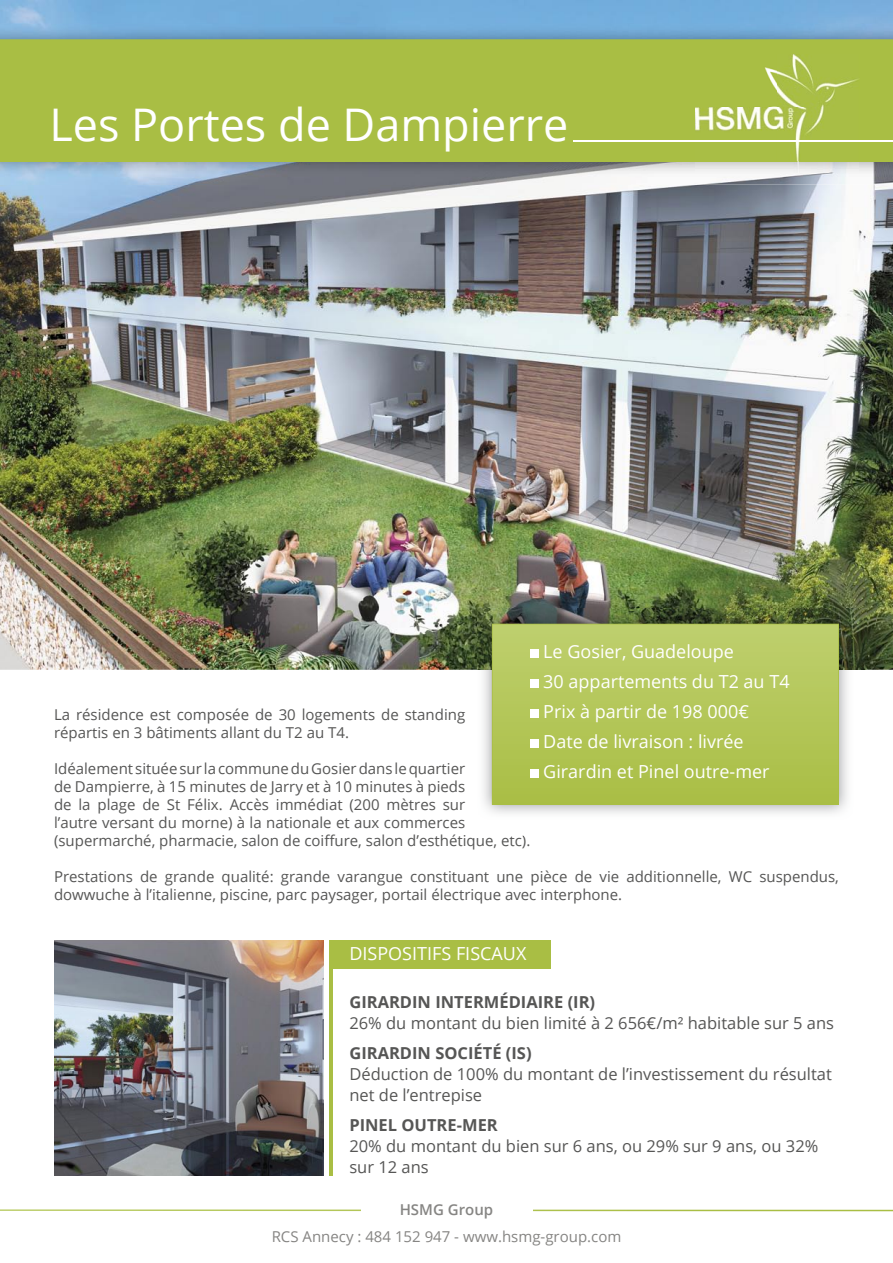
<style>
.page{position:relative;width:893px;height:1263px;background:#fff}
.page>*{position:absolute;margin:0;border:0;box-sizing:border-box;transform-origin:0 0}
.t1{font:45px "Open Sans";color:#fff}
.t2{font:18px/30px "Open Sans";color:#fff}
.t3{font:16.5px/21px "Open Sans";color:#565655}
.t4{font:700 16.5px "Open Sans";color:#565655}
.t5{font:15px/18px "Open Sans";color:#565655}
.t6{font:15px "Open Sans";color:#868583}
.t7{font:600 15px "Open Sans";color:#868583}
</style>
<div class="page">
<svg style="left:0;top:1209px;width:893px;height:2px"></svg>
<div style="left:361px;top:1189px;width:171px;height:28px;background:#fff"></div>
<img style="left:0;top:0;width:893px;height:670px">
<img style="left:0;top:25px;width:893px;height:14px">
<img style="left:0;top:162px;width:893px;height:22px">
<div style="left:0;top:40px;width:893px;height:122px;background:#a9be44"></div>
<hr style="left:0;top:39px;width:893px;height:1px;background:#a9be44">
<img style="left:696px;top:54px;width:163px;height:118px">
<img style="left:696px;top:161px;width:163px;height:1px">
<hr style="left:574px;top:140px;width:319px;height:2px;background:#fff">
<div style="left:329px;top:940px;width:221px;height:28px;background:#a9be44"></div>
<hr style="left:329px;top:967px;width:3px;height:209px;background:#a9be44">
<img style="left:54px;top:940px;width:269px;height:236px">
<img style="left:477px;top:609px;width:390px;height:205px">
<svg style="left:492px;top:624px;width:347px;height:181px;background:#b3c659"></svg>
<div style="left:530px;top:650px;width:9px;height:8px;background:#fff"></div>
<div style="left:530px;top:680px;width:9px;height:8px;background:#fff"></div>
<div style="left:530px;top:710px;width:9px;height:8px;background:#fff"></div>
<div style="left:530px;top:740px;width:9px;height:8px;background:#fff"></div>
<div style="left:530px;top:770px;width:9px;height:8px;background:#fff"></div>
<h1 class="t1" style="left:49px;top:94px;width:521px">Les Portes de Dampierre</h1>
<p class="t2" style="left:543px;top:636px;width:248px">Le Gosier, Guadeloupe<br>30 appartements du T2 au T4<br>Prix à partir de 198 000€<br>Date de livraison : livrée<br>Girardin et Pinel outre-mer</p>
<p class="t5" style="left:54px;top:706px;width:413px">La résidence est composée de 30 logements de standing répartis en 3 bâtiments allant du T2 au T4.</p>
<p class="t5" style="left:54px;top:760px;width:478px">Idéalement située sur la commune du Gosier dans le quartier<br>de Dampierre, à 15 minutes de Jarry et à 10 minutes à pieds<br>de la plage de St Félix. Accès immédiat (200 mètres sur<br>l’autre versant du morne) à la nationale et aux commerces (supermarché, pharmacie, salon de coiffure, salon d’esthétique, etc).</p>
<p class="t5" style="left:54px;top:868px;width:786px">Prestations de grande qualité: grande varangue constituant une pièce de vie additionnelle, WC suspendus, dowwuche à l’italienne, piscine, parc paysager, portail électrique avec interphone.</p>
<p class="t2" style="left:349px;top:938px;width:179px">DISPOSITIFS FISCAUX</p>
<p class="t4" style="left:349px;top:991px;width:247px">GIRARDIN INTERMÉDIAIRE (IR)</p>
<p class="t3" style="left:349px;top:1012px;width:486px">26% du montant du bien limité à 2 656€/m² habitable sur 5 ans</p>
<p class="t4" style="left:349px;top:1042px;width:184px">GIRARDIN SOCIÉTÉ (IS)</p>
<p class="t3" style="left:349px;top:1063px;width:484px">Déduction de 100% du montant de l’investissement du résultat net de l’entrepise</p>
<p class="t4" style="left:349px;top:1114px;width:150px">PINEL OUTRE-MER</p>
<p class="t3" style="left:349px;top:1135px;width:470px">20% du montant du bien sur 6 ans, ou 29% sur 9 ans, ou 32% sur 12 ans</p>
<p class="t7" style="left:400px;top:1199px;width:95px">HSMG Group</p>
<p class="t6" style="left:272px;top:1226px;width:351px">RCS Annecy : 484 152 947 - www.hsmg-group.com</p>
</div>
